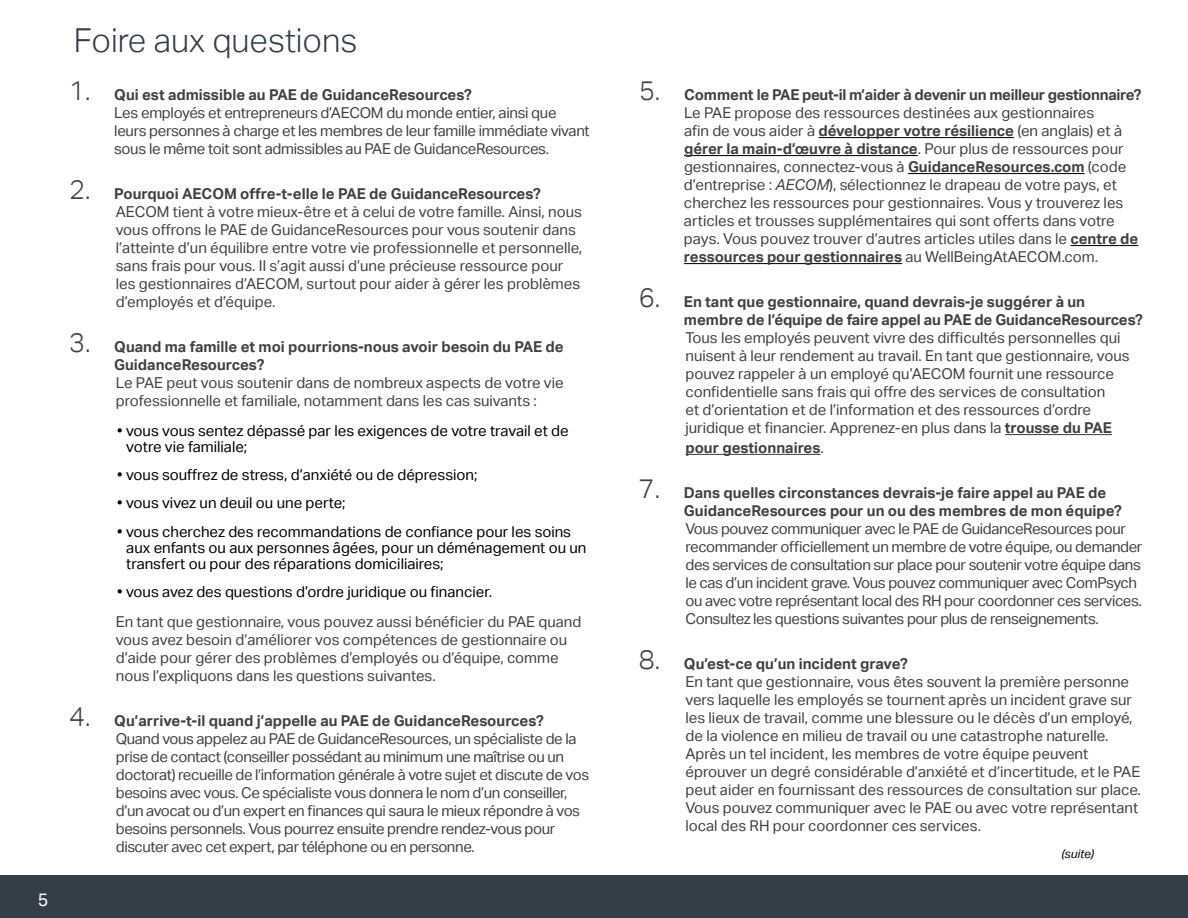
<style>
.page{position:relative;width:1188px;height:918px;background:#fff}
.page>*{position:absolute;margin:0;border:0;box-sizing:border-box;transform-origin:0 0}
.body_copy{font:300 33px "AECOM Sans";color:#323f49}
.t1{font:18px "AECOM Sans";color:#fff}
.t2{font:15px/18px "AECOM Sans";color:#414042}
.t3{font:15px/18px "AECOM Sans";letter-spacing:-.025em;color:#414042}
.t4{font:700 15px/18px "AECOM Sans";color:#414042}
.t5{font:15px/16.2px "AECOM Sans";color:#000}
.t6{font:15px/18px "AECOM Sans";letter-spacing:-.02em;color:#414042}
.body_copy-2{font:italic 12px "AECOM Sans";letter-spacing:-.01em;color:#000}
.s1{font-weight:300;font-size:27px}
.s2{font-weight:700}
.s3{font-style:italic}
.s4{font-weight:400}
</style>
<div class="page">
<div style="left:0;top:876px;width:1188px;height:42px;background:#323f49"></div>
<hr style="left:818px;top:137px;width:196px;height:1px;background:#000">
<hr style="left:684px;top:155px;width:234px;height:1px;background:#000">
<hr style="left:908px;top:173px;width:177px;height:1px;background:#000">
<hr style="left:1070px;top:245px;width:68px;height:1px;background:#000">
<hr style="left:684px;top:263px;width:218px;height:1px;background:#000">
<hr style="left:1005px;top:434px;width:107px;height:1px;background:#414042">
<hr style="left:686px;top:454px;width:134px;height:1px;background:#414042">
<p class="t1" style="left:38px;top:889px;width:12px">5</p>
<p class="body_copy" style="left:74px;top:22px;width:285px">Foire aux questions</p>
<p class="t6" style="left:114px;top:86px;width:477px;text-indent:-45px"><span class="s1">1.</span> <span class="s2">Qui est admissible au PAE de GuidanceResources?<br></span>Les employés et entrepreneurs d’AECOM du monde entier, ainsi que leurs personnes à charge et les membres de leur famille immédiate vivant sous le même toit sont admissibles au PAE de GuidanceResources.</p>
<p class="t4" style="left:69px;top:185px;width:473px"><span class="s1">2.</span> Pourquoi AECOM offre-t-elle le PAE de GuidanceResources?</p>
<p class="t2" style="left:116px;top:203px;width:468px">AECOM tient à votre mieux-être et à celui de votre famille. Ainsi, nous vous offrons le PAE de GuidanceResources pour vous soutenir dans l’atteinte d’un équilibre entre votre vie professionnelle et personnelle, sans frais pour vous. Il s’agit aussi d’une précieuse ressource pour les gestionnaires d’AECOM, surtout pour aider à gérer les problèmes d’employés et d’équipe.</p>
<p class="t4" style="left:114px;top:338px;width:451px;text-indent:-45px"><span class="s1">3.</span> Quand ma famille et moi pourrions-nous avoir besoin du PAE de<br>GuidanceResources?</p>
<p class="t2" style="left:116px;top:374px;width:449px">Le PAE peut vous soutenir dans de nombreux aspects de votre vie professionnelle et familiale, notamment dans les cas suivants :</p>
<p class="t5" style="left:126px;top:423px;width:444px;text-indent:-9px">• vous vous sentez dépassé par les exigences de votre travail et de votre vie familiale;</p>
<p class="t5" style="left:117px;top:467px;width:362px">• vous souffrez de stress, d’anxiété ou de dépression;</p>
<p class="t5" style="left:117px;top:495px;width:230px">• vous vivez un deuil ou une perte;</p>
<p class="t5" style="left:126px;top:523px;width:462px;text-indent:-9px">• vous cherchez des recommandations de confiance pour les soins aux enfants ou aux personnes âgées, pour un déménagement ou un transfert ou pour des réparations domiciliaires;</p>
<p class="t5" style="left:117px;top:584px;width:376px">• vous avez des questions d’ordre juridique ou financier.</p>
<p class="t2" style="left:116px;top:613px;width:467px">En tant que gestionnaire, vous pouvez aussi bénéficier du PAE quand vous avez besoin d’améliorer vos compétences de gestionnaire ou d’aide pour gérer des problèmes d’employés ou d’équipe, comme nous l’expliquons dans les questions suivantes.</p>
<p class="t4" style="left:69px;top:712px;width:476px"><span class="s1">4.</span> Qu’arrive-t-il quand j’appelle au PAE de GuidanceResources?</p>
<p class="t3" style="left:116px;top:730px;width:475px">Quand vous appelez au PAE de GuidanceResources, un spécialiste de la prise de contact (conseiller possédant au minimum une maîtrise ou un doctorat) recueille de l’information générale à votre sujet et discute de vos besoins avec vous. Ce spécialiste vous donnera le nom d’un conseiller, d’un avocat ou d’un expert en finances qui saura le mieux répondre à vos besoins personnels. Vous pourrez ensuite prendre rendez-vous pour discuter avec cet expert, par téléphone ou en personne.</p>
<p class="t2" style="left:684px;top:86px;width:459px;text-indent:-45px"><span class="s1">5.</span> <span class="s2">Comment le PAE peut-il m’aider à devenir un meilleur gestionnaire?<br></span>Le PAE propose des ressources destinées aux gestionnaires<br>afin de vous aider à <span class="s2">développer votre résilience</span> (en anglais) et à <span class="s2">gérer la main-d’œuvre à distance</span>. Pour plus de ressources pour gestionnaires, connectez-vous à <span class="s2">GuidanceResources.com</span> (code d’entreprise : <span class="s3">AECOM</span>), sélectionnez le drapeau de votre pays, et cherchez les ressources pour gestionnaires. Vous y trouverez les articles et trousses supplémentaires qui sont offerts dans votre pays. Vous pouvez trouver d’autres articles utiles dans le <span class="s2">centre de ressources pour gestionnaires</span> au WellBeingAtAECOM.com.</p>
<p class="t4" style="left:684px;top:293px;width:460px;text-indent:-45px"><span class="s1">6.</span> En tant que gestionnaire, quand devrais-je suggérer à un membre de l’équipe de faire appel au PAE de GuidanceResources?</p>
<p class="t2" style="left:685px;top:329px;width:446px">Tous les employés peuvent vivre des difficultés personnelles qui nuisent à leur rendement au travail. En tant que gestionnaire, vous pouvez rappeler à un employé qu’AECOM fournit une ressource confidentielle sans frais qui offre des services de consultation<br>et d’orientation et de l’information et des ressources d’ordre juridique et financier. Apprenez-en plus dans la <span class="s2">trousse du PAE</span></p>
<p class="t4" style="left:685px;top:439px;width:140px">pour gestionnaires<span class="s4">.</span></p>
<p class="t4" style="left:684px;top:484px;width:439px;text-indent:-45px"><span class="s1">7.</span> Dans quelles circonstances devrais-je faire appel au PAE de<br>GuidanceResources pour un ou des membres de mon équipe?</p>
<p class="t3" style="left:685px;top:520px;width:458px">Vous pouvez communiquer avec le PAE de GuidanceResources pour recommander officiellement un membre de votre équipe, ou demander des services de consultation sur place pour soutenir votre équipe dans le cas d’un incident grave. Vous pouvez communiquer avec ComPsych ou avec votre représentant local des RH pour coordonner ces services.<br>Consultez les questions suivantes pour plus de renseignements.</p>
<p class="t4" style="left:639px;top:655px;width:270px"><span class="s1">8.</span> Qu’est-ce qu’un incident grave?</p>
<p class="t2" style="left:685px;top:673px;width:457px">En tant que gestionnaire, vous êtes souvent la première personne vers laquelle les employés se tournent après un incident grave sur les lieux de travail, comme une blessure ou le décès d’un employé, de la violence en milieu de travail ou une catastrophe naturelle.<br>Après un tel incident, les membres de votre équipe peuvent éprouver un degré considérable d’anxiété et d’incertitude, et le PAE peut aider en fournissant des ressources de consultation sur place.<br>Vous pouvez communiquer avec le PAE ou avec votre représentant local des RH pour coordonner ces services.</p>
<p class="body_copy-2" style="left:1062px;top:846px;width:34px">(suite)</p>
</div>
